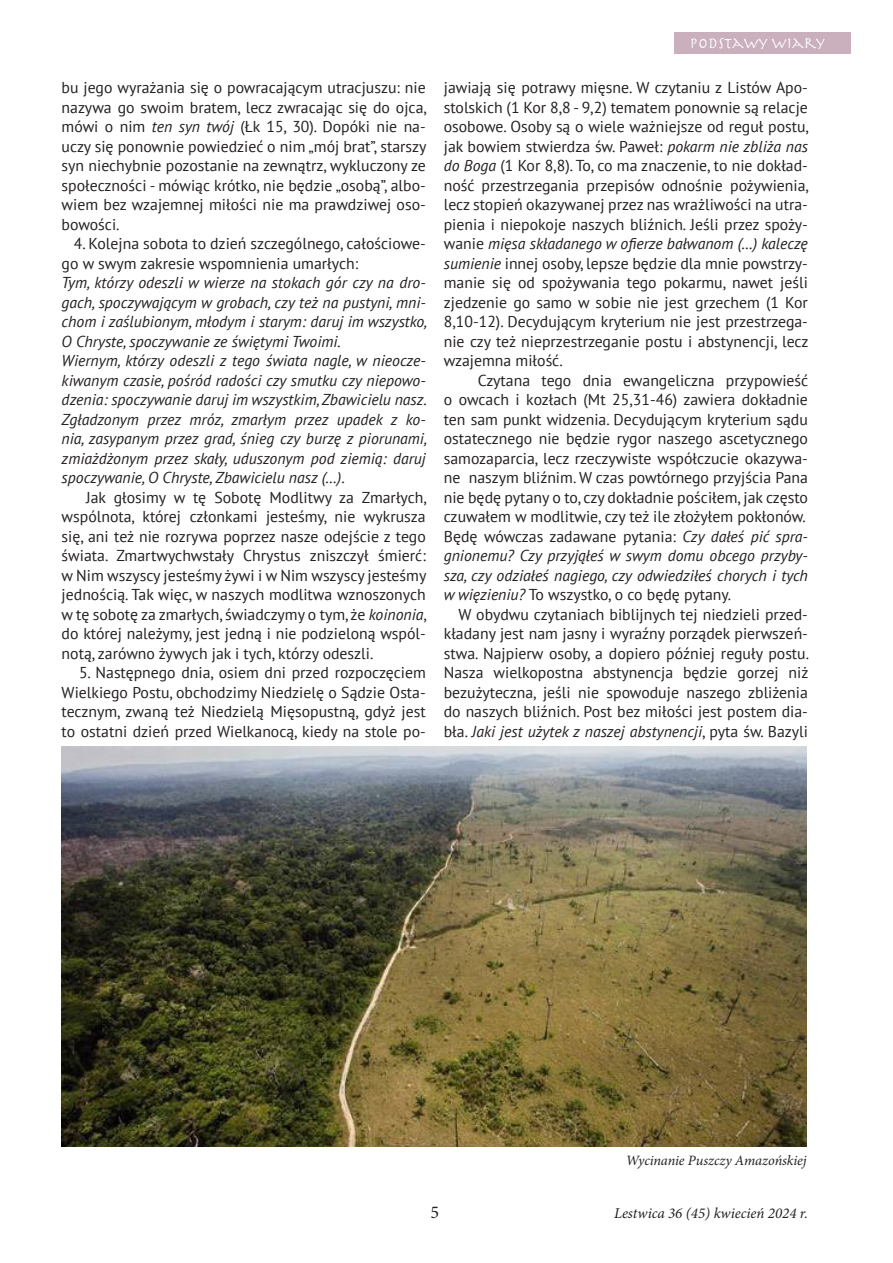
<style>
.page{position:relative;width:893px;height:1263px;background:#fff}
.page>*{position:absolute;margin:0;border:0;box-sizing:border-box;transform-origin:0 0}
.t1{font:18px "Minion Pro";color:#231f20}
.body{font:15.75px/19.5px "PT Sans";color:#231f20;text-align:justify}
.body-2{font:italic 15.75px/19.5px "PT Sans";color:#231f20;text-align:justify}
.t2{font:15.75px "Herculanum";color:#fff}
.t3{font:italic 15px "Minion Pro";color:#231f20}
.podpis_ikony__do_lewej_italic{font:italic 14.25px "Minion Pro";letter-spacing:-.005em;color:#231f20}
.s1{font-style:italic}
.s2{font-style:normal}
</style>
<div class="page">
<div style="left:674px;top:33px;width:176px;height:21px;background:#caafbd"></div>
<img style="left:62px;top:746px;width:745px;height:400px">
<p class="body" style="left:62px;top:77px;width:367px">bu jego wyrażania się o powracającym utracjuszu: nie nazywa go swoim bratem, lecz zwracając się do ojca, mówi o nim <span class="s1">ten syn twój</span> (Łk 15, 30). Dopóki nie na&shy;uczy się ponownie powiedzieć o nim „mój brat”, starszy syn niechybnie pozostanie na zewnątrz, wykluczony ze społeczności - mówiąc krótko, nie będzie „osobą”, albo&shy;wiem bez wzajemnej miłości nie ma prawdziwej oso&shy;bowości.</p>
<p class="body" style="left:62px;top:233px;width:366px;text-indent:12px">4. Kolejna sobota to dzień szczególnego, całościowe&shy;go w swym zakresie wspomnienia umarłych:</p>
<p class="body-2" style="left:62px;top:272px;width:367px">Tym, którzy odeszli w wierze na stokach gór czy na dro&shy;gach, spoczywającym w grobach, czy też na pustyni, mni&shy;chom i zaślubionym, młodym i starym: daruj im wszystko, O Chryste, spoczywanie ze świętymi Twoimi.</p>
<p class="body-2" style="left:62px;top:350px;width:367px">Wiernym, którzy odeszli z tego świata nagle, w nieocze&shy;kiwanym czasie, pośród radości czy smutku czy niepowo&shy;dzenia: spoczywanie daruj im wszystkim, Zbawicielu nasz<span class="s2">.</span></p>
<p class="body-2" style="left:62px;top:409px;width:367px">Zgładzonym przez mróz, zmarłym przez upadek z ko&shy;nia, zasypanym przez grad, śnieg czy burzę z piorunami, zmiażdżonym przez skały, uduszonym pod ziemią: daruj spoczywanie, O Chryste, Zbawicielu nasz (…)<span class="s2">.</span></p>
<p class="body" style="left:62px;top:487px;width:367px;text-indent:24px">Jak głosimy w tę Sobotę Modlitwy za Zmarłych, wspólnota, której członkami jesteśmy, nie wykrusza się, ani też nie rozrywa poprzez nasze odejście z tego świata. Zmartwychwstały Chrystus zniszczył śmierć: w Nim wszyscy jesteśmy żywi i w Nim wszyscy jesteśmy jednością. Tak więc, w naszych modlitwa wznoszonych w tę sobotę za zmarłych, świadczymy o tym, że <span class="s1">koinonia</span>, do której należymy, jest jedną i nie podzieloną wspól&shy;notą, zarówno żywych jak i tych, którzy odeszli.</p>
<p class="body" style="left:62px;top:662px;width:366px;text-indent:17px">5. Następnego dnia, osiem dni przed rozpoczęciem Wielkiego Postu, obchodzimy Niedzielę o Sądzie Osta&shy;tecznym, zwaną też Niedzielą Mięsopustną, gdyż jest to ostatni dzień przed Wielkanocą, kiedy na stole po-</p>
<p class="t2" style="left:690px;top:36px;width:137px">PODSTAWY WIARY</p>
<p class="t2" style="left:726px;top:36px;width:137px">PODSTAWY WIARY</p>
<p class="body" style="left:444px;top:77px;width:367px">jawiają się potrawy mięsne. W czytaniu z Listów Apo&shy;stolskich (1 Kor 8,8 - 9,2) tematem ponownie są relacje osobowe. Osoby są o wiele ważniejsze od reguł postu, jak bowiem stwierdza św. Paweł: <span class="s1">pokarm nie zbliża nas do Boga</span> (1 Kor 8,8). To, co ma znaczenie, to nie dokład&shy;ność przestrzegania przepisów odnośnie pożywienia, lecz stopień okazywanej przez nas wrażliwości na utra&shy;pienia i niepokoje naszych bliźnich. Jeśli przez spoży&shy;wanie <span class="s1">mięsa składanego w ofierze bałwanom (…) kaleczę sumienie</span> innej osoby, lepsze będzie dla mnie powstrzy&shy;manie się od spożywania tego pokarmu, nawet jeśli zjedzenie go samo w sobie nie jest grzechem (1 Kor 8,10-12). Decydującym kryterium nie jest przestrzega&shy;nie czy też nieprzestrzeganie postu i abstynencji, lecz wzajemna miłość.</p>
<p class="body" style="left:444px;top:370px;width:366px;text-indent:34px">Czytana tego dnia ewangeliczna przypowieść o owcach i kozłach (Mt 25,31-46) zawiera dokładnie ten sam punkt widzenia. Decydującym kryterium sądu ostatecznego nie będzie rygor naszego ascetycznego samozaparcia, lecz rzeczywiste współczucie okazywa&shy;ne naszym bliźnim. W czas powtórnego przyjścia Pana nie będę pytany o to, czy dokładnie pościłem, jak często czuwałem w modlitwie, czy też ile złożyłem pokłonów.</p>
<p class="body-2" style="left:444px;top:526px;width:366px"><span class="s2">Będę wówczas zadawane pytania:</span> Czy dałeś pić spra&shy;gnionemu? Czy przyjąłeś w swym domu obcego przyby&shy;sza, czy odziałeś nagiego, czy odwiedziłeś chorych i tych w więzieniu? <span class="s2">To wszystko, o co będę pytany.</span></p>
<p class="body" style="left:444px;top:604px;width:367px;text-indent:15px">W obydwu czytaniach biblijnych tej niedzieli przed&shy;kładany jest nam jasny i wyraźny porządek pierwszeń&shy;stwa. Najpierw osoby, a dopiero później reguły postu.<br>Nasza wielkopostna abstynencja będzie gorzej niż bezużyteczna, jeśli nie spowoduje naszego zbliżenia do naszych bliźnich. Post bez miłości jest postem dia&shy;bła. <span class="s1">Jaki jest użytek z naszej abstynencji</span>, pyta św. Bazyli</p>
<p class="podpis_ikony__do_lewej_italic" style="left:626px;top:1151px;width:182px">Wycinanie Puszczy Amazońskiej</p>
<p class="t1" style="left:430px;top:1200px;width:10px">5</p>
<p class="t3" style="left:614px;top:1203px;width:195px">Lestwica 36 (45) kwiecień 2024 r.</p>
</div>
